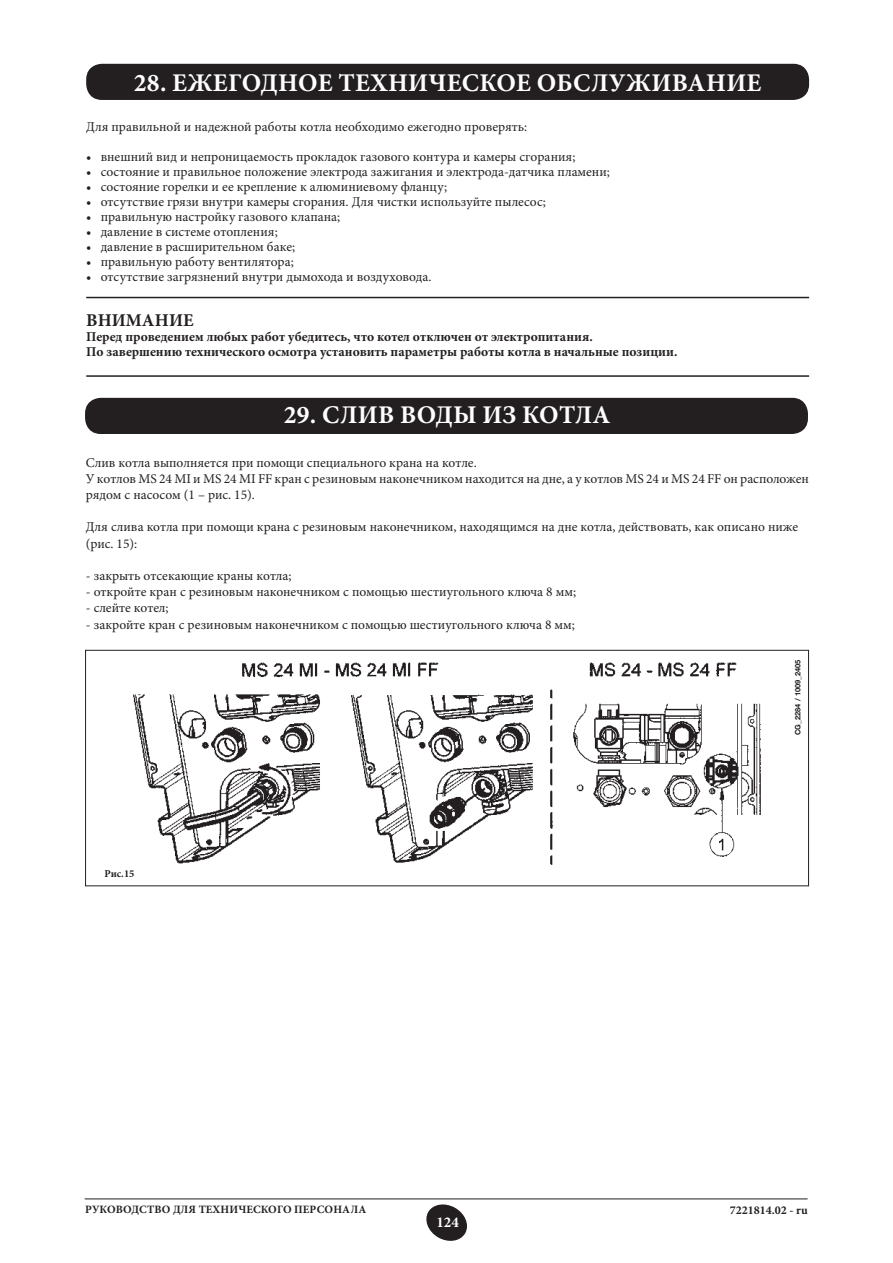
<style>
.page{position:relative;width:893px;height:1263px;background:#fff}
.page>*{position:absolute;margin:0;border:0;box-sizing:border-box;transform-origin:0 0}
.t1{font:700 25.5px "Minion Pro";letter-spacing:.01em;color:#fff}
.t2{font:700 18px "Minion Pro";color:#231f20}
.t3{font:700 15px "Minion Pro";color:#fff}
.t4{font:13.5px/16.2px "Minion Pro";color:#231f20}
.t5{font:700 13.5px/15px "Minion Pro";color:#231f20}
.t6{font:700 12px "Minion Pro";color:#231f20}
.t7{font:700 11.25px "Minion Pro";letter-spacing:.01em;color:#231f20}
.t8{font:700 10.5px "Minion Pro";color:#231f20}
.t9{font:700 7.5px "Helvetica Neue LT Std";color:#231f20}
</style>
<div class="page">
<svg style="left:426px;top:1204px;width:41px;height:37px"></svg>
<hr style="left:85px;top:1198px;width:723px;height:1px;background:#231f20">
<hr style="left:86px;top:297px;width:723px;height:1px;background:#231f20">
<hr style="left:86px;top:375px;width:723px;height:2px;background:#231f20">
<div style="left:87px;top:65px;width:721px;height:34px;background:#231f20;border-radius:15px"></div>
<div style="left:86px;top:64px;width:723px;height:36px;border:2px solid #231f20;border-radius:15px"></div>
<div style="left:86px;top:399px;width:721px;height:34px;background:#231f20;border-radius:15px"></div>
<div style="left:85px;top:398px;width:723px;height:36px;border:2px solid #231f20;border-radius:15px"></div>
<div style="left:85px;top:650px;width:724px;height:236px;border:1px solid #231f20"></div>
<img style="left:133px;top:662px;width:628px;height:203px">
<h1 class="t1" style="left:134px;top:65px;width:629px">28. ЕЖЕГОДНОЕ ТЕХНИЧЕСКОЕ ОБСЛУЖИВАНИЕ</h1>
<p class="t4" style="left:86px;top:119px;width:442px">Для правильной и надежной работы котла необходимо ежегодно проверять:</p>
<p class="t4" style="left:86px;top:149px;width:491px">• внешний вид и непроницаемость прокладок газового контура и камеры сгорания;</p>
<p class="t4" style="left:86px;top:164px;width:525px">• состояние и правильное положение электрода зажигания и электрода-датчика пламени;</p>
<p class="t4" style="left:86px;top:179px;width:362px">• состояние горелки и ее крепление к алюминиевому фланцу;</p>
<p class="t4" style="left:86px;top:194px;width:461px">• отсутствие грязи внутри камеры сгорания. Для чистки используйте пылесос;</p>
<p class="t4" style="left:86px;top:209px;width:255px">• правильную настройку газового клапана;</p>
<p class="t4" style="left:86px;top:224px;width:193px">• давление в системе отопления;</p>
<p class="t4" style="left:86px;top:239px;width:211px">• давление в расширительном баке;</p>
<p class="t4" style="left:86px;top:254px;width:209px">• правильную работу вентилятора;</p>
<p class="t4" style="left:86px;top:269px;width:347px">• отсутствие загрязнений внутри дымохода и воздуховода.</p>
<h2 class="t2" style="left:86px;top:308px;width:109px">ВНИМАНИЕ</h2>
<p class="t5" style="left:86px;top:329px;width:593px">Перед проведением любых работ убедитесь, что котел отключен от электропитания.<br>По завершению технического осмотра установить параметры работы котла в начальные позиции.</p>
<h1 class="t1" style="left:284px;top:397px;width:328px">29. СЛИВ ВОДЫ ИЗ КОТЛА</h1>
<p class="t4" style="left:86px;top:454px;width:725px">Слив котла выполняется при помощи специального крана на котле.<br>У котлов MS 24 MI и MS 24 MI FF кран с резиновым наконечником находится на дне, а у котлов MS 24 и MS 24 FF он расположен рядом с насосом (1 – рис. 15).</p>
<p class="t4" style="left:86px;top:519px;width:714px">Для слива котла при помощи крана с резиновым наконечником, находящимся на дне котла, действовать, как описано ниже (рис. 15):</p>
<p class="t4" style="left:86px;top:568px;width:207px">- закрыть отсекающие краны котла;</p>
<p class="t4" style="left:86px;top:584px;width:492px">- откройте кран с резиновым наконечником с помощью шестиугольного ключа 8 мм;</p>
<p class="t4" style="left:86px;top:600px;width:84px">- слейте котел;</p>
<p class="t4" style="left:86px;top:616px;width:491px">- закройте кран с резиновым наконечником с помощью шестиугольного ключа 8 мм;</p>
<p class="t8" style="left:104px;top:866px;width:32px">Рис.15</p>
<p class="t9" style="left:793px;top:735px;width:77px;rotate:-90deg">CG_2284 / 1009_2405</p>
<p class="t7" style="left:85px;top:1201px;width:283px">РУКОВОДСТВО ДЛЯ ТЕХНИЧЕСКОГО ПЕРСОНАЛА</p>
<p class="t6" style="left:730px;top:1201px;width:80px">7221814.02 - ru</p>
<p class="t3" style="left:436px;top:1211px;width:24px">124</p>
</div>
